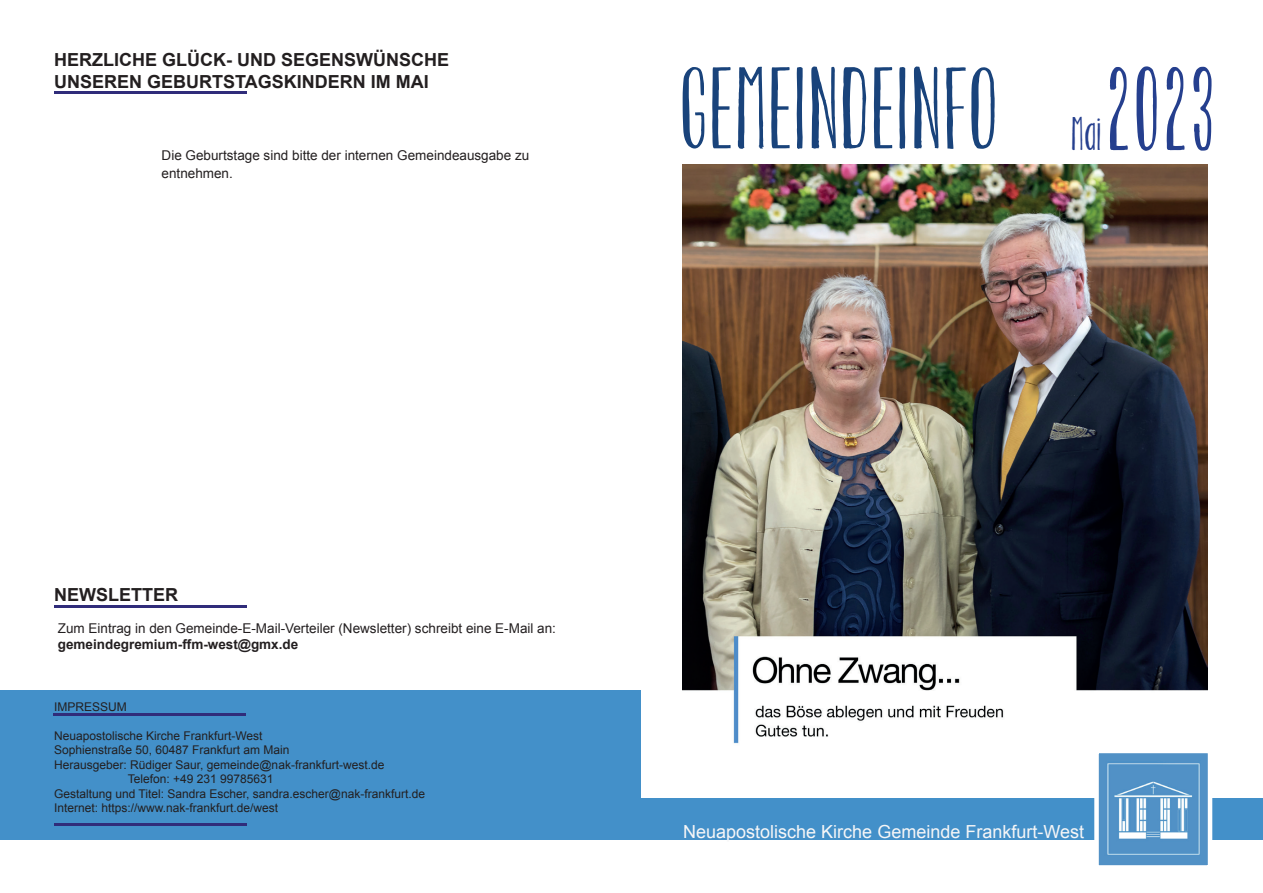
<style>
.page{position:relative;width:1263px;height:893px;background:#fff}
.page>*{position:absolute;margin:0;border:0;box-sizing:border-box;transform-origin:0 0}
.t1{font:99px "KG Twois Better Than One";color:#253f8e;scale:.9 1}
.t2{font:96px "KG Twois Better Than One";color:#19437b}
.t3{font:39px "KG Twois Better Than One";color:#253f8e}
.t4{font:700 18px/21.6px "Arial";color:#231f20}
.t5{font:18px "Arial";color:#f6f6f7}
.t6{font:13.5px/18px "Arial";color:#231f20}
.t7{font:700 13.5px "Arial";color:#231f20}
.t8{font:12px "Arial";color:#231f20}
</style>
<div class="page">
<img style="left:682px;top:165px;width:526px;height:634px">
<div style="left:0;top:799px;width:1263px;height:41px;background:#4390c9"></div>
<img style="left:1099px;top:754px;width:108px;height:111px">
<div style="left:1094px;top:749px;width:118px;height:121px;border:4px solid #fff"></div>
<hr style="left:54px;top:91px;width:193px;height:3px;background:#302c7a">
<hr style="left:54px;top:605px;width:193px;height:2px;background:#302c7a">
<div style="left:0;top:690px;width:640px;height:109px;background:#4390c9"></div>
<hr style="left:54px;top:713px;width:192px;height:2px;background:#302c7a">
<hr style="left:54px;top:824px;width:193px;height:2px;background:#302c7a">
<h3 class="t4" style="left:54px;top:50px;width:396px">HERZLICHE GLÜCK- UND SEGENSWÜNSCHE<br>UNSEREN GEBURTSTAGSKINDERN IM MAI</h3>
<p class="t6" style="left:162px;top:146px;width:369px">Die Geburtstage sind bitte der internen Gemeindeausgabe zu entnehmen.</p>
<h2 class="t2" style="left:679px;top:54px;width:321px">GEMEINDEINFO</h2>
<h3 class="t3" style="left:1071px;top:111px;width:32px">Mai</h3>
<h1 class="t1" style="left:1107px;top:53px;width:121px">2023</h1>
<h3 class="t4" style="left:54px;top:584px;width:126px">NEWSLETTER</h3>
<p class="t6" style="left:58px;top:619px;width:500px">Zum Eintrag in den Gemeinde-E-Mail-Verteiler (Newsletter) schreibt eine E-Mail an:</p>
<p class="t7" style="left:58px;top:636px;width:242px">gemeindegremium-ffm-west@gmx.de</p>
<p class="t8" style="left:54px;top:699px;width:74px">IMPRESSUM</p>
<p class="t8" style="left:54px;top:728px;width:210px">Neuapostolische Kirche Frankfurt-West</p>
<p class="t8" style="left:54px;top:742px;width:237px">Sophienstraße 50, 60487 Frankfurt am Main</p>
<p class="t8" style="left:54px;top:757px;width:332px">Herausgeber: Rüdiger Saur, gemeinde@nak-frankfurt-west.de</p>
<p class="t8" style="left:128px;top:771px;width:147px">Telefon: +49 231 99785631</p>
<p class="t8" style="left:54px;top:785px;width:373px">Gestaltung und Titel: Sandra Escher, sandra.escher@nak-frankfurt.de</p>
<p class="t8" style="left:54px;top:800px;width:226px">Internet: https://www.nak-frankfurt.de/west</p>
<h3 class="t5" style="left:683px;top:820px;width:402px">Neuapostolische Kirche Gemeinde Frankfurt-West</h3>
</div>
